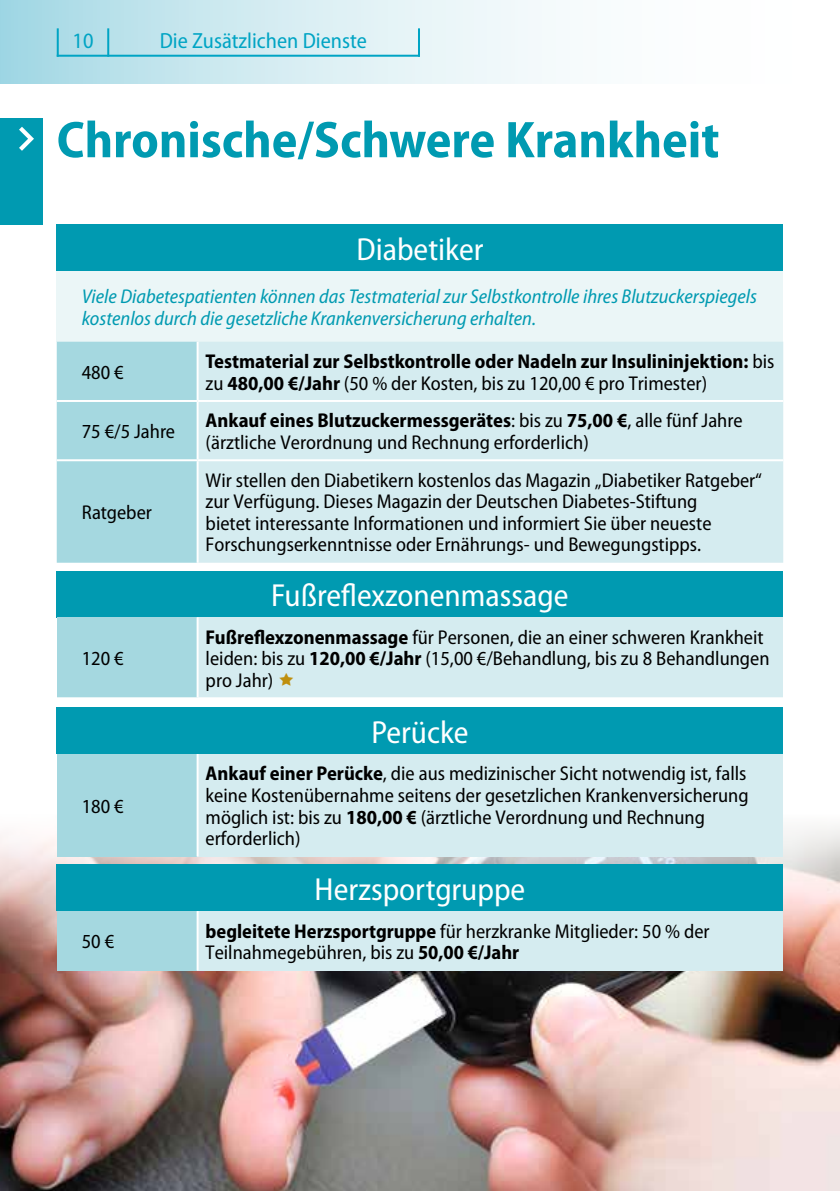
<style>
.page{position:relative;width:840px;height:1191px;background:#fff}
.page>*{position:absolute;margin:0;border:0;box-sizing:border-box;transform-origin:0 0}
.t1{font:700 semi-condensed 52px "Myriad Pro";color:#009ab1}
.t2{font:semi-condensed 32px "Myriad Pro";color:#fff}
.t3{font:semi-condensed 22px "Myriad Pro";color:#00a4c4}
.t4{font:semi-condensed 20px/21.6px "Myriad Pro";color:#000}
.t5{font:italic semi-condensed 20px/21.6px "Myriad Pro";color:#009ab1}
.t6{font:700 semi-condensed 20px/21.6px "Myriad Pro";color:#000}
.s1{font-weight:400}
.s2{font-weight:700}
</style>
<div class="page">
<svg style="left:0;top:0;width:556px;height:84px;background:#d1ebf1"></svg>
<hr style="left:57px;top:55px;width:363px;height:2px;background:#00a4c4">
<hr style="left:57px;top:28px;width:2px;height:29px;background:#00a4c4">
<hr style="left:418px;top:28px;width:2px;height:29px;background:#00a4c4">
<hr style="left:107px;top:28px;width:2px;height:29px;background:#00a4c4">
<img style="left:0;top:814px;width:839px;height:377px">
<div style="left:0;top:118px;width:43px;height:106px;background:#009ab1"></div>
<svg style="left:19px;top:127px;width:15px;height:24px"></svg>
<div style="left:57px;top:224px;width:725px;height:47px;background:#009ab1"></div>
<div style="left:57px;top:271px;width:725px;height:71px;background:#ebf6f7"></div>
<div style="left:57px;top:342px;width:139px;height:221px;background:#a5d8e0"></div>
<div style="left:198px;top:342px;width:584px;height:221px;background:#d5ecf0"></div>
<hr style="left:57px;top:400px;width:140px;height:2px;background:#fff">
<hr style="left:197px;top:400px;width:585px;height:2px;background:#fff">
<hr style="left:57px;top:459px;width:140px;height:2px;background:#fff">
<hr style="left:197px;top:459px;width:585px;height:2px;background:#fff">
<div style="left:57px;top:571px;width:725px;height:46px;background:#009ab1"></div>
<div style="left:57px;top:617px;width:140px;height:81px;background:#a5d8e0"></div>
<div style="left:197px;top:617px;width:585px;height:81px;background:#d5ecf0"></div>
<hr style="left:196px;top:617px;width:2px;height:80px;background:#fff">
<hr style="left:57px;top:697px;width:140px;height:2px;background:#fff">
<hr style="left:197px;top:697px;width:585px;height:2px;background:#fff">
<div style="left:57px;top:707px;width:725px;height:47px;background:#009ab1"></div>
<div style="left:57px;top:754px;width:140px;height:102px;background:#a5d8e0"></div>
<div style="left:197px;top:754px;width:585px;height:102px;background:#d5ecf0"></div>
<hr style="left:196px;top:754px;width:2px;height:102px;background:#fff">
<div style="left:57px;top:864px;width:725px;height:47px;background:#009ab1"></div>
<div style="left:57px;top:911px;width:140px;height:59px;background:#a5d8e0"></div>
<div style="left:197px;top:911px;width:585px;height:59px;background:#d5ecf0"></div>
<hr style="left:196px;top:911px;width:2px;height:59px;background:#fff">
<p class="t3" style="left:72px;top:28px;width:22px">10</p>
<p class="t3" style="left:160px;top:28px;width:208px">Die Zusätzlichen Dienste</p>
<h1 class="t1" style="left:57px;top:111px;width:664px">Chronische/Schwere Krankheit</h1>
<h2 class="t2" style="left:356px;top:232px;width:128px">Diabetiker</h2>
<p class="t5" style="left:82px;top:286px;width:676px">Viele Diabetespatienten können das Testmaterial zur Selbstkontrolle ihres Blutzuckerspiegels kostenlos durch die gesetzliche Krankenversicherung erhalten.</p>
<p class="t4" style="left:82px;top:362px;width:43px">480 €</p>
<p class="t6" style="left:205px;top:351px;width:570px">Testmaterial zur Selbstkontrolle oder Nadeln zur Insulininjektion: <span class="s1">bis zu</span> 480,00 €/Jahr <span class="s1">(50 % der Kosten, bis zu 120,00 € pro Trimester)</span></p>
<p class="t4" style="left:82px;top:421px;width:95px">75 €/5 Jahre</p>
<p class="t4" style="left:205px;top:410px;width:538px"><span class="s2">Ankauf eines Blutzuckermessgerätes</span>: bis zu <span class="s2">75,00 €</span>, alle fünf Jahre (ärztliche Verordnung und Rechnung erforderlich)</p>
<p class="t4" style="left:82px;top:502px;width:72px">Ratgeber</p>
<p class="t4" style="left:82px;top:648px;width:43px">120 €</p>
<p class="t4" style="left:82px;top:795px;width:43px">180 €</p>
<p class="t4" style="left:205px;top:469px;width:557px">Wir stellen den Diabetikern kostenlos das Magazin „Diabetiker Ratgeber“ zur Verfügung. Dieses Magazin der Deutschen Diabetes-Stiftung<br>bietet interessante Informationen und informiert Sie über neueste Forschungserkenntnisse oder Ernährungs- und Bewegungstipps.</p>
<h2 class="t2" style="left:271px;top:578px;width:299px">Fußreflexzonenmassage</h2>
<p class="t4" style="left:205px;top:626px;width:565px"><span class="s2">Fußreflexzonenmassage</span> für Personen, die an einer schweren Krankheit leiden: bis zu <span class="s2">120,00 €/Jahr</span> (15,00 €/Behandlung, bis zu 8 Behandlungen pro Jahr)</p>
<h2 class="t2" style="left:371px;top:714px;width:98px">Perücke</h2>
<p class="t4" style="left:205px;top:763px;width:544px"><span class="s2">Ankauf einer Perücke</span>, die aus medizinischer Sicht notwendig ist, falls keine Kostenübernahme seitens der gesetzlichen Krankenversicherung möglich ist: bis zu <span class="s2">180,00 €</span> (ärztliche Verordnung und Rechnung erforderlich)</p>
<h2 class="t2" style="left:314px;top:871px;width:212px">Herzsportgruppe</h2>
<p class="t4" style="left:82px;top:931px;width:34px">50 €</p>
<p class="t4" style="left:205px;top:920px;width:505px"><span class="s2">begleitete Herzsportgruppe</span> für herzkranke Mitglieder: 50 % der<br>Teilnahmegebühren, bis zu <span class="s2">50,00 €/Jahr</span></p>
</div>
